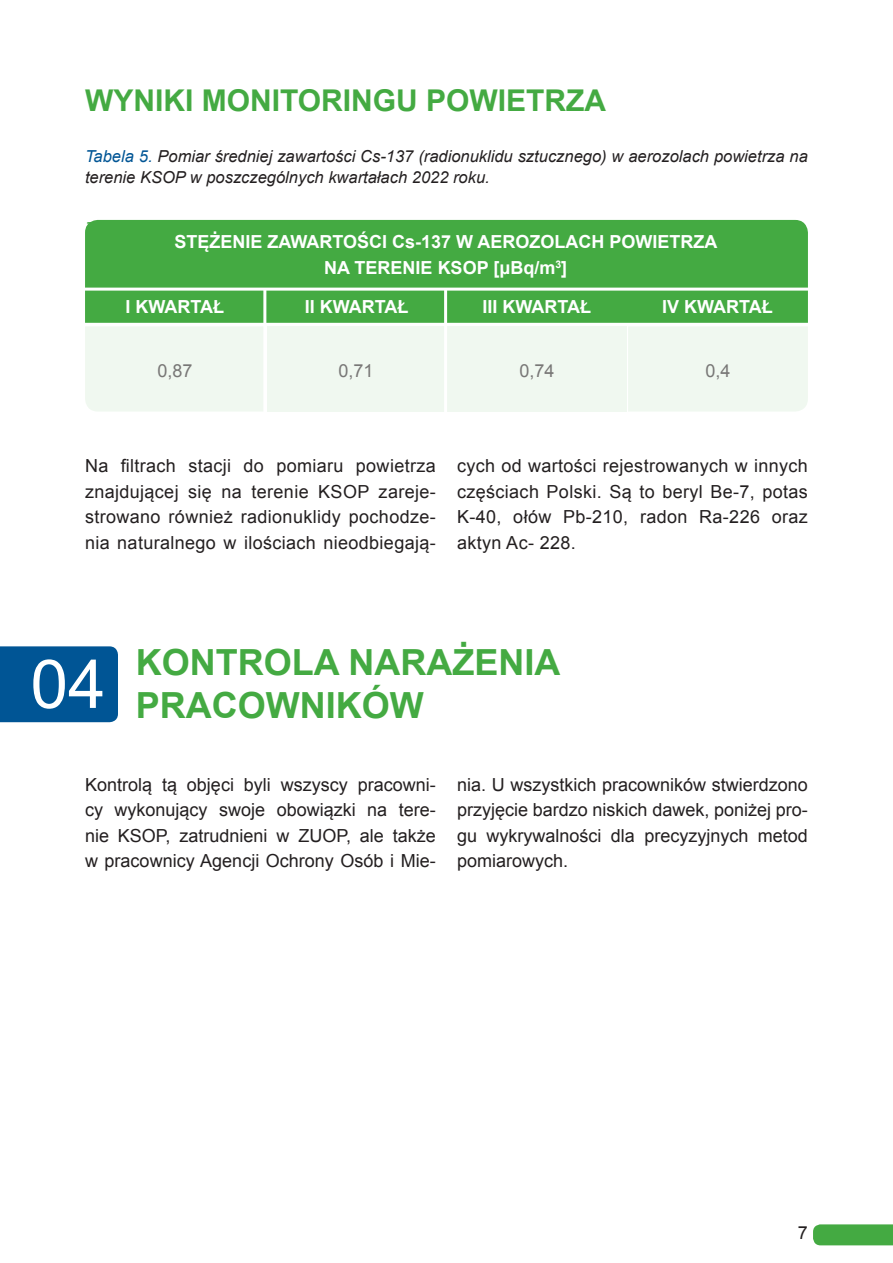
<style>
.page{position:relative;width:893px;height:1263px;background:#fff}
.page>*{position:absolute;margin:0;border:0;box-sizing:border-box;transform-origin:0 0}
.t1{font:700 36px/43.2px "Arial";color:#44aa42}
.t2{font:700 30px "Arial";color:#44aa42}
.t3{font:18px/25.5px "Arial";letter-spacing:.01em;color:#231f20;text-align:justify}
.t4{font:700 18px "Arial";color:#fff}
.t5{font:18px "Arial";color:#787776}
.t6{font:italic 16.5px/21.3px "Arial";color:#231f20}
.s1{color:#005595}
</style>
<div class="page">
<div style="left:813px;top:1224px;width:80px;height:21px;background:#44aa42"></div>
<div style="left:0;top:646px;width:118px;height:76px;background:#005595"></div>
<div style="left:85px;top:220px;width:723px;height:103px;background:#44aa42"></div>
<div style="left:85px;top:327px;width:178px;height:84px;background:#f0f8f0"></div>
<div style="left:267px;top:326px;width:179px;height:86px;background:#f0f8f0"></div>
<div style="left:447px;top:326px;width:180px;height:86px;background:#f0f8f0"></div>
<div style="left:628px;top:327px;width:180px;height:84px;background:#f0f8f0"></div>
<hr style="left:80px;top:288px;width:731px;height:3px;background:#fff">
<hr style="left:263px;top:289px;width:3px;height:124px;background:#fff">
<hr style="left:444px;top:289px;width:3px;height:124px;background:#fff">
<h2 class="t2" style="left:85px;top:80px;width:431px">WYNIKI MONITORINGU POWIETR</h2>
<h2 class="t2" style="left:566px;top:80px;width:41px">ZA</h2>
<p class="t6" style="left:85px;top:145px;width:724px"><span class="s1">Tabela 5.</span> Pomiar średniej zawartości Cs-137 (radionuklidu sztucznego) w aerozolach powietrza na terenie KSOP w poszczególnych kwartałach 2022 roku.</p>
<p class="t4" style="left:175px;top:230px;width:194px">STĘŻENIE ZAWARTOŚCI</p>
<p class="t4" style="left:392px;top:230px;width:272px">Cs-137 W AEROZOLACH POWIETR</p>
<p class="t4" style="left:694px;top:230px;width:25px">ZA</p>
<p class="t4" style="left:324px;top:256px;width:44px">NA TERE</p>
<p class="t4" style="left:403px;top:256px;width:166px">NIE KSOP [μBq/m<sup>3</sup>]</p>
<p class="t4" style="left:126px;top:295px;width:100px">I KWARTAŁ</p>
<p class="t4" style="left:305px;top:295px;width:105px">II KWARTAŁ</p>
<p class="t4" style="left:482px;top:295px;width:110px">III KWARTAŁ</p>
<p class="t4" style="left:662px;top:295px;width:112px">IV KWARTAŁ</p>
<p class="t5" style="left:157px;top:358px;width:37px">0,87</p>
<p class="t5" style="left:338px;top:358px;width:37px">0,71</p>
<p class="t5" style="left:519px;top:358px;width:37px">0,74</p>
<p class="t5" style="left:705px;top:358px;width:27px">0,4</p>
<p class="t3" style="left:85px;top:453px;width:352px">Na filtrach stacji do pomiaru powietrza znajdującej się na terenie KSOP zareje&shy;strowano również radionuklidy pochodze&shy;nia naturalnego w ilościach nieodbiegają-</p>
<p class="t3" style="left:457px;top:453px;width:352px">cych od wartości rejestrowanych w innych częściach Polski. Są to beryl Be-7, potas K-40, ołów Pb-210, radon Ra-226 oraz aktyn Ac- 228.</p>
<h1 class="t1" style="left:31px;top:642px;width:531px;text-indent:105px">KONTROLA NARAŻENIA<br><sup>04</sup> PRACOWNIKÓW</h1>
<p class="t3" style="left:85px;top:772px;width:352px">Kontrolą tą objęci byli wszyscy pracowni&shy;cy wykonujący swoje obowiązki na tere&shy;nie KSOP, zatrudnieni w ZUOP, ale także w pracownicy Agencji Ochrony Osób i Mie-</p>
<p class="t3" style="left:457px;top:772px;width:352px">nia. U wszystkich pracowników stwierdzono przyjęcie bardzo niskich dawek, poniżej pro&shy;gu wykrywalności dla precyzyjnych metod pomiarowych.</p>
<p class="t3" style="left:798px;top:1220px;width:12px">7</p>
</div>
